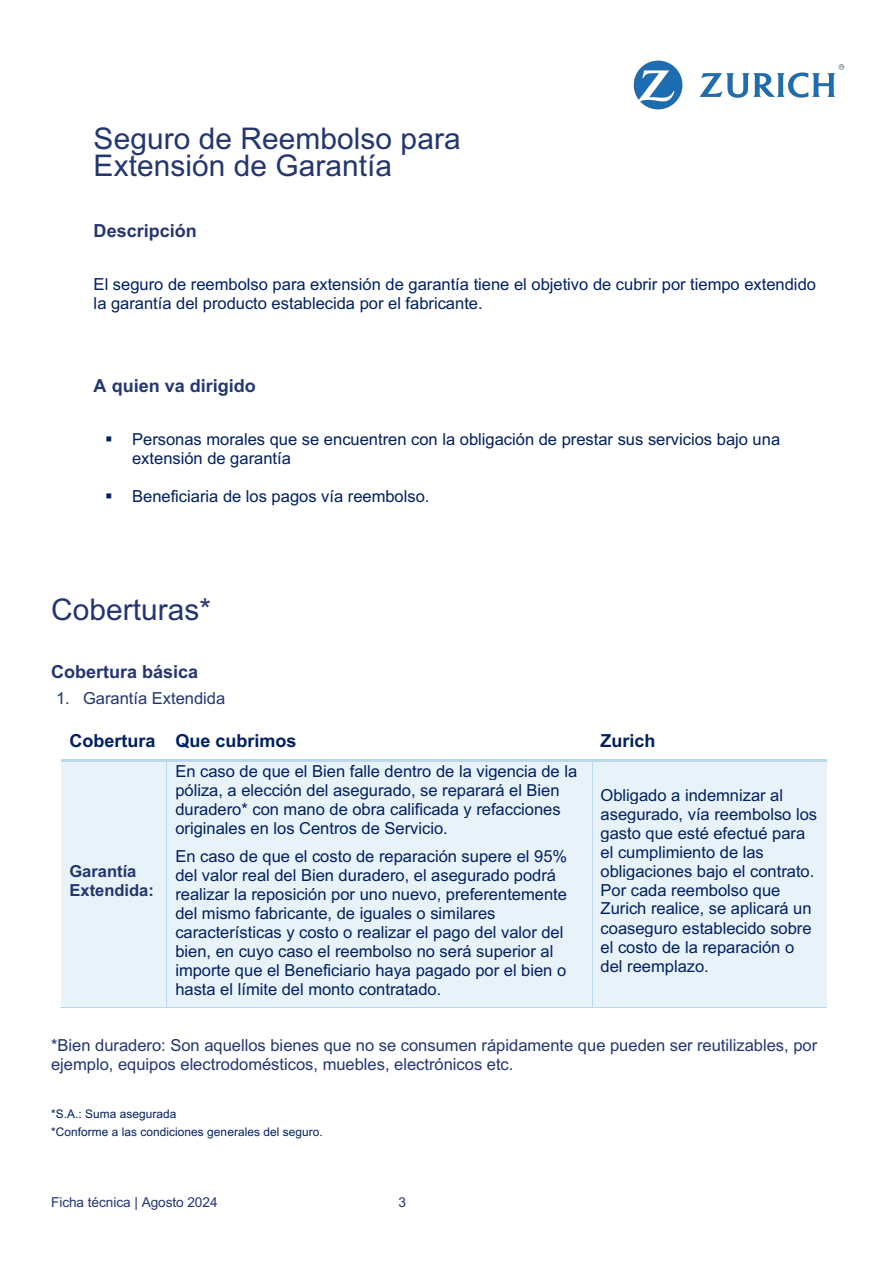
<style>
.page{position:relative;width:893px;height:1263px;background:#fff}
.page>*{position:absolute;margin:0;border:0;box-sizing:border-box;transform-origin:0 0}
.t1{font:29.85px/27px "Arial";letter-spacing:.005em;color:#23366f}
.t2{font:700 18px "Arial";color:#23366f}
.t3{font:700 18px "Arial";color:#002060}
.t4{font:16.5px/19px "Arial";color:#002060}
.t5{font:16.5px/19px "Arial";color:#23366f}
.t6{font:700 16.5px/19px "Arial";color:#23366f}
.t7{font:13.65px "Arial";letter-spacing:-.005em;color:#23366f}
.t8{font:11.85px/18px "Arial";letter-spacing:.005em;color:#002060}
</style>
<div class="page">
<img style="left:633px;top:60px;width:212px;height:50px">
<div style="left:61px;top:762px;width:106px;height:246px;background:#e8f2f9"></div>
<div style="left:167px;top:762px;width:425px;height:246px;background:#e8f2f9"></div>
<div style="left:593px;top:762px;width:233px;height:246px;background:#e8f2f9"></div>
<hr style="left:61px;top:760px;width:106px;height:2px;background:#bcd8ee">
<hr style="left:169px;top:760px;width:423px;height:2px;background:#bcd8ee">
<hr style="left:595px;top:760px;width:231px;height:2px;background:#bcd8ee">
<hr style="left:60px;top:1008px;width:107px;height:1px;background:#bcd8ee">
<hr style="left:167px;top:762px;width:1px;height:246px;background:#bcd8ee">
<hr style="left:167px;top:1008px;width:425px;height:1px;background:#bcd8ee">
<hr style="left:592px;top:762px;width:1px;height:246px;background:#bcd8ee">
<hr style="left:593px;top:1008px;width:233px;height:1px;background:#bcd8ee">
<h1 class="t1" style="left:94px;top:125px;width:368px">Seguro de Reembolso para<br>Extensión de Garantía</h1>
<p class="t2" style="left:94px;top:221px;width:105px">Descripción</p>
<p class="t4" style="left:94px;top:275px;width:724px">El seguro de reembolso para extensión de garantía tiene el objetivo de cubrir por tiempo extendido la garantía del producto establecida por el fabricante.</p>
<p class="t2" style="left:94px;top:376px;width:164px">A quien va dirigido</p>
<p class="t4" style="left:132px;top:430px;width:649px;text-indent:-27px">▪ Personas morales que se encuentren con la obligación de prestar sus servicios bajo una extensión de garantía</p>
<p class="t4" style="left:105px;top:487px;width:326px">▪ Beneficiaria de los pagos vía reembolso.</p>
<h1 class="t1" style="left:51px;top:596px;width:161px">Coberturas*</h1>
<p class="t2" style="left:51px;top:662px;width:149px">Cobertura básica</p>
<p class="t5" style="left:56px;top:689px;width:171px">1. Garantía Extendida</p>
<p class="t3" style="left:69px;top:730px;width:228px">Cobertura Que cubrimos</p>
<p class="t3" style="left:600px;top:730px;width:56px">Zurich</p>
<p class="t6" style="left:69px;top:861px;width:86px">Garantía<br>Extendida:</p>
<p class="t4" style="left:175px;top:762px;width:403px">En caso de que el Bien falle dentro de la vigencia de la póliza, a elección del asegurado, se reparará el Bien duradero* con mano de obra calificada y refacciones originales en los Centros de Servicio.</p>
<p class="t4" style="left:175px;top:847px;width:393px">En caso de que el costo de reparación supere el 95% del valor real del Bien duradero, el asegurado podrá realizar la reposición por uno nuevo, preferentemente del mismo fabricante, de iguales o similares características y costo o realizar el pago del valor del bien, en cuyo caso el reembolso no será superior al importe que el Beneficiario haya pagado por el bien o hasta el límite del monto contratado.</p>
<p class="t4" style="left:600px;top:785px;width:218px">Obligado a indemnizar al asegurado, vía reembolso los gasto que esté efectué para el cumplimiento de las obligaciones bajo el contrato.<br>Por cada reembolso que<br>Zurich realice, se aplicará un coaseguro establecido sobre el costo de la reparación o del reemplazo.</p>
<p class="t5" style="left:51px;top:1036px;width:767px">*Bien duradero: Son aquellos bienes que no se consumen rápidamente que pueden ser reutilizables, por ejemplo, equipos electrodomésticos, muebles, electrónicos etc.</p>
<p class="t8" style="left:51px;top:1104px;width:273px">*S.A.: Suma asegurada<br>*Conforme a las condiciones generales del seguro.</p>
<p class="t7" style="left:51px;top:1195px;width:168px">Ficha técnica | Agosto 2024</p>
<p class="t7" style="left:398px;top:1195px;width:9px">3</p>
</div>
